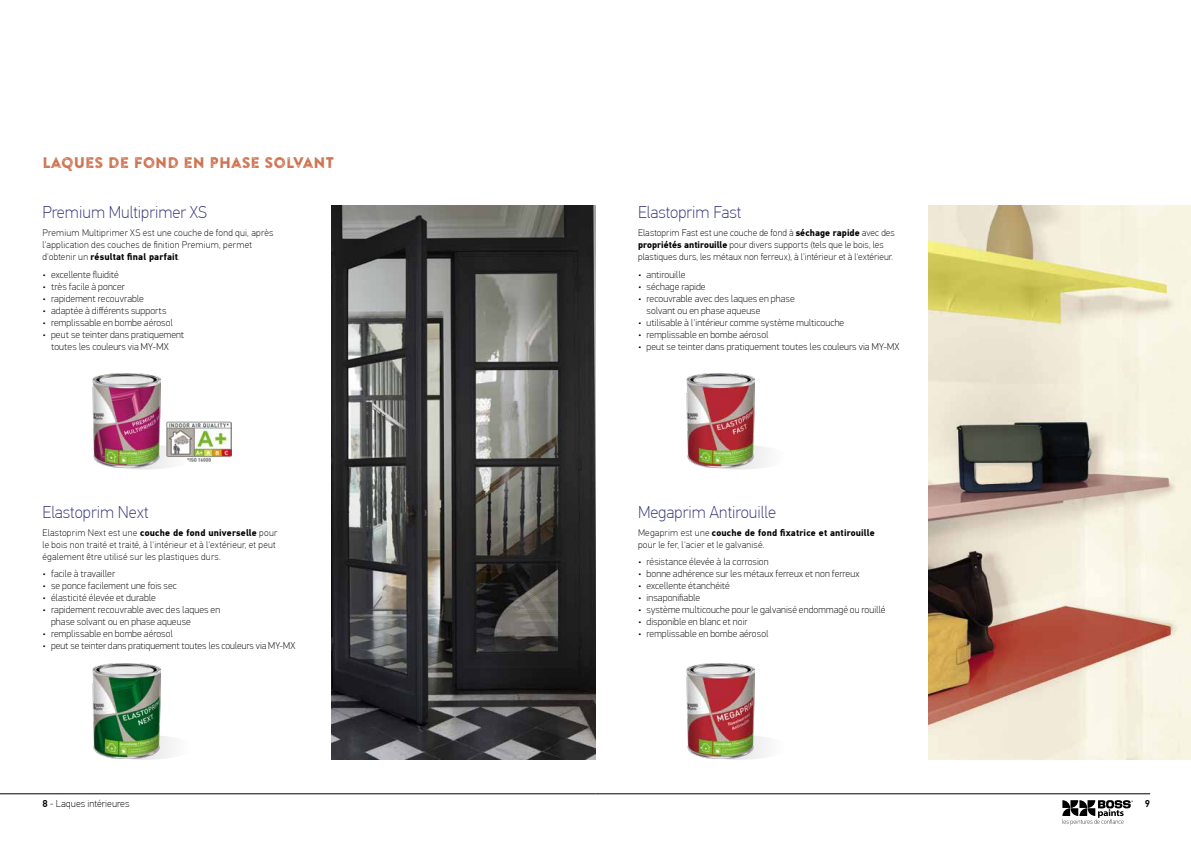
<style>
.page{position:relative;width:1191px;height:842px;background:#fff}
.page>*{position:absolute;margin:0;border:0;box-sizing:border-box;transform-origin:0 0}
.t1{font:100 17px "PF Din Text Pro";color:#353378}
.t2{font:15.3px "Brandon Printed Two";color:#cd6f4b}
.t3{font:100 10px/12px "PFDIN Display Pro";letter-spacing:.01em;color:#000}
.t4{font:100 10px "PF Din Text Pro";color:#000}
.t5{font:500 10px "PF Din Text Pro";color:#000}
.t6{font:100 9.5px/12px "PF Din Text Pro";letter-spacing:.02em;color:#000}
.s1{font-weight:700}
.s2{font-weight:500}
</style>
<div class="page">
<hr style="left:0;top:793px;width:595px;height:1px;background:#000">
<hr style="left:595px;top:793px;width:555px;height:1px;background:#000">
<svg style="left:1062px;top:800px;width:70px;height:25px"></svg>
<img style="left:332px;top:206px;width:263px;height:554px">
<img style="left:928px;top:206px;width:263px;height:554px">
<div style="left:94px;top:445px;width:102px;height:24px;background:#f2f2f2;border-radius:50%"></div>
<img style="left:92px;top:373px;width:69px;height:95px">
<div style="left:94px;top:735px;width:102px;height:25px;background:#f6f6f6;border-radius:50%"></div>
<img style="left:92px;top:663px;width:69px;height:95px">
<div style="left:688px;top:445px;width:101px;height:24px;background:#f6f6f6;border-radius:50%"></div>
<img style="left:686px;top:373px;width:69px;height:95px">
<div style="left:688px;top:735px;width:101px;height:25px;background:#f5f5f5;border-radius:50%"></div>
<img style="left:686px;top:663px;width:69px;height:95px">
<img style="left:167px;top:422px;width:65px;height:39px">
<h2 class="t2" style="left:43px;top:153px;width:293px">LAQUES DE FOND EN PHASE SOLVANT</h2>
<h1 class="t1" style="left:43px;top:203px;width:166px">Premium Multiprimer XS</h1>
<p class="t6" style="left:43px;top:227px;width:232px">Premium Multiprimer XS est une couche de fond qui, après l'application des couches de finition Premium, permet d'obtenir un <span class="s1">résultat final parfait</span>.</p>
<p class="t3" style="left:43px;top:268px;width:78px">• excellente fluidité</p>
<p class="t3" style="left:43px;top:280px;width:84px">• très facile à poncer</p>
<p class="t3" style="left:43px;top:292px;width:103px">• rapidement recouvrable</p>
<p class="t3" style="left:43px;top:304px;width:126px">• adaptée à différents supports</p>
<p class="t3" style="left:43px;top:316px;width:132px">• remplissable en bombe aérosol</p>
<p class="t3" style="left:51px;top:328px;width:135px;text-indent:-8px">• peut se teinter dans pratiquement toutes les couleurs via MY‑MX</p>
<h1 class="t1" style="left:43px;top:503px;width:108px">Elastoprim Next</h1>
<p class="t6" style="left:43px;top:527px;width:236px">Elastoprim Next est une <span class="s1">couche de fond universelle</span> pour le bois non traité et traité, à l'intérieur et à l'extérieur, et peut également être utilisé sur les plastiques durs.</p>
<p class="t3" style="left:43px;top:568px;width:74px">• facile à travailler</p>
<p class="t3" style="left:43px;top:580px;width:136px">• se ponce facilement une fois sec</p>
<p class="t3" style="left:43px;top:592px;width:115px">• élasticité élevée et durable</p>
<p class="t3" style="left:51px;top:604px;width:171px;text-indent:-8px">• rapidement recouvrable avec des laques en phase solvant ou en phase aqueuse</p>
<p class="t3" style="left:43px;top:628px;width:132px">• remplissable en bombe aérosol</p>
<p class="t3" style="left:43px;top:640px;width:254px">• peut se teinter dans pratiquement toutes les couleurs via MY‑MX</p>
<h1 class="t1" style="left:638px;top:203px;width:105px">Elastoprim Fast</h1>
<p class="t6" style="left:638px;top:227px;width:258px">Elastoprim Fast est une couche de fond à <span class="s1">séchage rapide</span> avec des <span class="s1">propriétés antirouille</span> pour divers supports (tels que le bois, les plastiques durs, les métaux non ferreux), à l'intérieur et à l'extérieur.</p>
<p class="t3" style="left:638px;top:268px;width:49px">• antirouille</p>
<p class="t3" style="left:638px;top:280px;width:69px">• séchage rapide</p>
<p class="t3" style="left:646px;top:292px;width:150px;text-indent:-8px">• recouvrable avec des laques en phase solvant ou en phase aqueuse</p>
<p class="t3" style="left:638px;top:316px;width:208px">• utilisable à l'intérieur comme système multicouche</p>
<p class="t3" style="left:638px;top:328px;width:132px">• remplissable en bombe aérosol</p>
<p class="t3" style="left:638px;top:340px;width:263px">• peut se teinter dans pratiquement toutes les couleurs via MY‑MX</p>
<h1 class="t1" style="left:638px;top:503px;width:139px">Megaprim Antirouille</h1>
<p class="t6" style="left:638px;top:527px;width:238px">Megaprim est une <span class="s1">couche de fond fixatrice et antirouille </span>pour le fer, l'acier et le galvanisé.</p>
<p class="t3" style="left:638px;top:556px;width:132px">• résistance élevée à la corrosion</p>
<p class="t3" style="left:638px;top:568px;width:223px">• bonne adhérence sur les métaux ferreux et non ferreux</p>
<p class="t3" style="left:638px;top:580px;width:93px">• excellente étanchéité</p>
<p class="t3" style="left:638px;top:592px;width:64px">• insaponifiable</p>
<p class="t3" style="left:638px;top:604px;width:249px">• système multicouche pour le galvanisé endommagé ou rouillé</p>
<p class="t3" style="left:638px;top:616px;width:111px">• disponible en blanc et noir</p>
<p class="t3" style="left:638px;top:628px;width:132px">• remplissable en bombe aérosol</p>
<p class="t4" style="left:43px;top:798px;width:88px"><span class="s2">8</span> - Laques intérieures</p>
<p class="t5" style="left:1144px;top:798px;width:7px">9</p>
</div>
